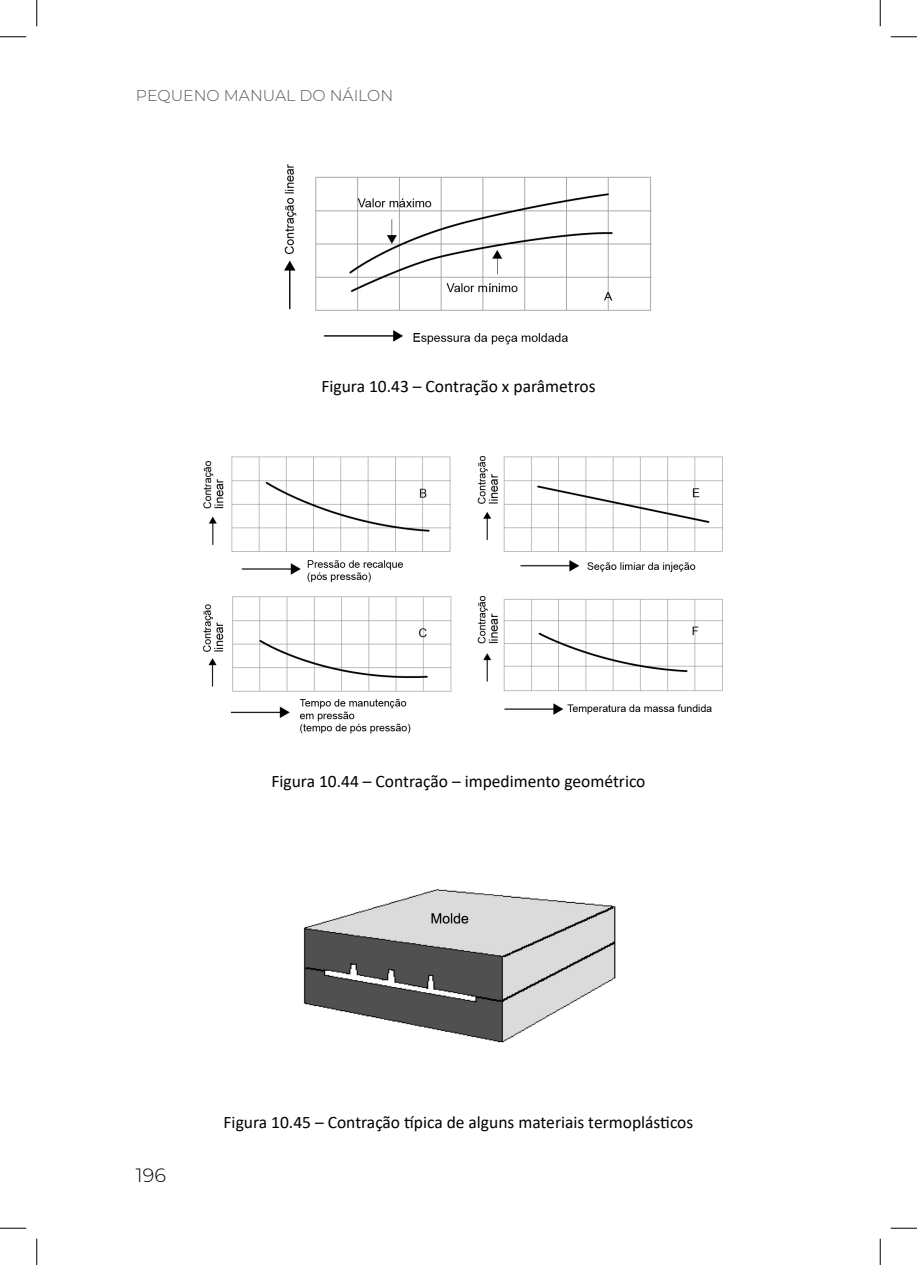
<style>
.page{position:relative;width:917px;height:1265px;background:#fff}
.page>*{position:absolute;margin:0;border:0;box-sizing:border-box;transform-origin:0 0}
.t1{font:300 19.25px "Montserrat";color:#000}
.legenda{font:17.5px "Calibri";color:#000}
.t2{font:300 15.75px "Montserrat";color:#575757}
</style>
<div class="page">
<img style="left:284px;top:164px;width:368px;height:181px">
<img style="left:303px;top:889px;width:313px;height:154px">
<img style="left:202px;top:456px;width:522px;height:278px">
<svg style="left:0;top:36px;width:26px;height:1px"></svg>
<svg style="left:891px;top:36px;width:26px;height:1px"></svg>
<svg style="left:0;top:1227px;width:26px;height:1px"></svg>
<svg style="left:891px;top:1227px;width:26px;height:1px"></svg>
<svg style="left:36px;top:0;width:1px;height:26px"></svg>
<svg style="left:36px;top:1238px;width:1px;height:26px"></svg>
<svg style="left:880px;top:0;width:1px;height:26px"></svg>
<svg style="left:880px;top:1238px;width:1px;height:26px"></svg>
<p class="t2" style="left:136px;top:84px;width:259px">PEQUENO MANUAL DO NÁILON</p>
<p class="legenda" style="left:321px;top:374px;width:276px">Figura 10.43 – Contração x parâmetros</p>
<p class="legenda" style="left:271px;top:768px;width:375px">Figura 10.44 – Contração – impedimento geométrico</p>
<p class="t1" style="left:136px;top:1162px;width:31px">196</p>
<p class="legenda" style="left:224px;top:1109px;width:471px">Figura 10.45 – Contração típica de alguns materiais termoplásticos</p>
</div>
